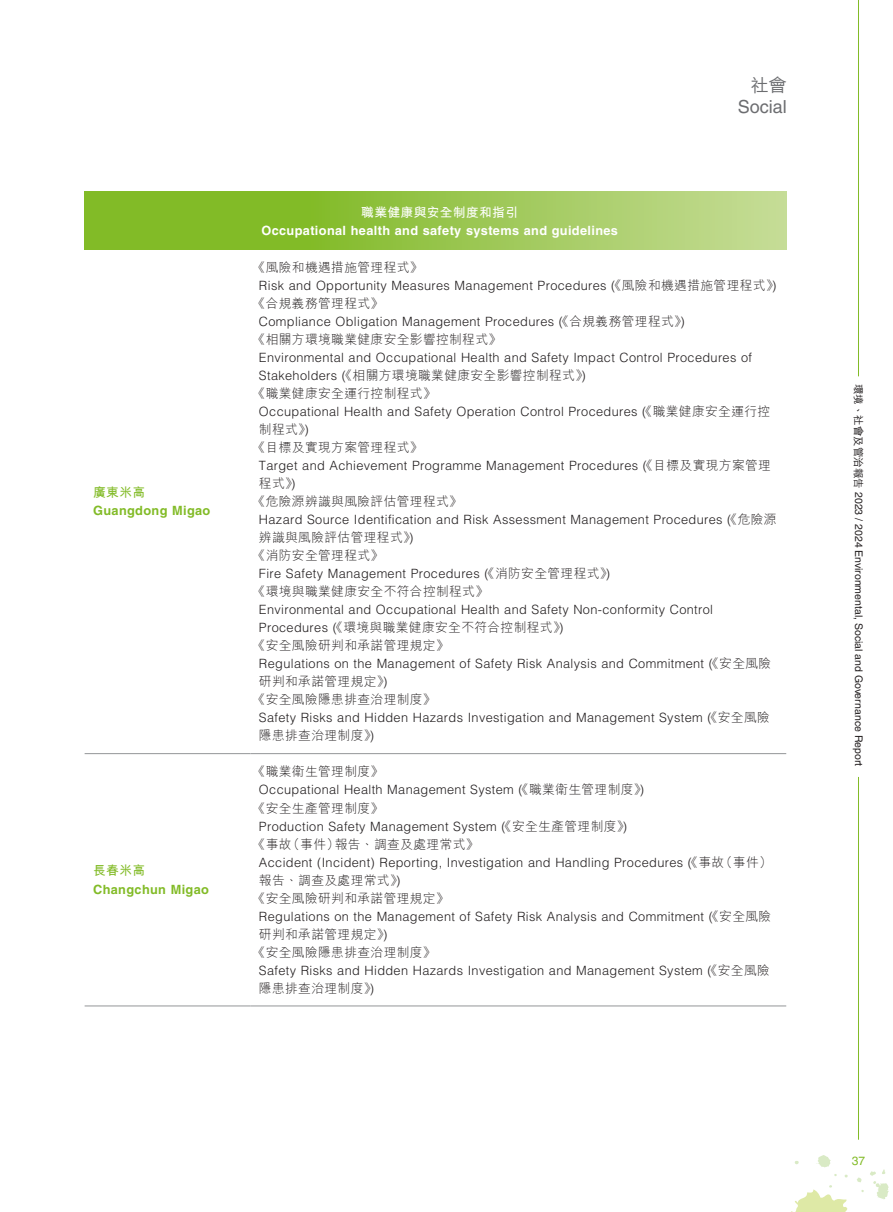
<style>
.page{position:relative;width:893px;height:1212px;background:#fff}
.page>*{position:absolute;margin:0;border:0;box-sizing:border-box;transform-origin:0 0}
.t1{font:18px "Helvetica LT Std";color:#6c6d70}
.t2{font:500 18px "M Hei HK";color:#6c6d70}
.t3{font:300 12.75px "Helvetica LT Std";letter-spacing:.03em;color:#231f20}
.t4{font:300 12.75px/18px "M Hei HK";letter-spacing:.03em;color:#231f20}
.t5{font:700 12.75px "Helvetica LT Std";letter-spacing:.03em;color:#fff}
.t6{font:700 12.75px "Helvetica LT Std";letter-spacing:.03em;color:#82bb27}
.t7{font:700 12.75px "M Hei HK";letter-spacing:.03em;color:#fff}
.t8{font:700 12.75px "M Hei HK";letter-spacing:.03em;color:#82bb27}
.t9{font:12px "Helvetica LT Std";color:#82bb27}
.t10{font:10.5px "Helvetica LT Std";color:#231f20}
.s1{font-family:"M Hei HK"}
.s2{font-family:"Helvetica LT Std"}
.s3{font-family:"M Hei HK";font-weight:500}
</style>
<div class="page">
<svg style="left:857px;top:1177px;width:5px;height:5px"></svg>
<svg style="left:870px;top:1169px;width:19px;height:30px"></svg>
<svg style="left:794px;top:1161px;width:5px;height:3px"></svg>
<svg style="left:791px;top:1185px;width:57px;height:27px"></svg>
<svg style="left:816px;top:1155px;width:15px;height:13px"></svg>
<hr style="left:858px;top:0;width:1px;height:376px;background:#82bb27">
<hr style="left:858px;top:777px;width:1px;height:363px;background:#82bb27">
<svg style="left:85px;top:191px;width:701px;height:58px;background:#99c64f"></svg>
<hr style="left:85px;top:753px;width:165px;height:1px;background:#939598">
<hr style="left:250px;top:753px;width:536px;height:1px;background:#939598">
<hr style="left:85px;top:1006px;width:165px;height:1px;background:#939598">
<hr style="left:250px;top:1006px;width:536px;height:1px;background:#939598">
<p class="t8" style="left:93px;top:483px;width:54px">廣東米高</p>
<p class="t6" style="left:93px;top:503px;width:119px">Guangdong Migao</p>
<p class="t8" style="left:93px;top:861px;width:54px">長春米高</p>
<p class="t6" style="left:93px;top:881px;width:117px">Changchun Migao</p>
<p class="t7" style="left:361px;top:203px;width:158px">職業健康與安全制度和指引</p>
<p class="t5" style="left:261px;top:223px;width:358px">Occupational health and safety systems and guidelines</p>
<h1 class="t2" style="left:751px;top:72px;width:38px">社會</h1>
<h1 class="t1" style="left:738px;top:96px;width:51px">Social</h1>
<p class="t4" style="left:253px;top:258px;width:172px">《風險和機遇措施管理程式》</p>
<p class="t3" style="left:259px;top:278px;width:521px">Risk and Opportunity Measures Management Procedures (<span class="s1">《風險和機遇措施管理程式》</span>)</p>
<p class="t4" style="left:253px;top:294px;width:132px">《合規義務管理程式》</p>
<p class="t3" style="left:259px;top:314px;width:430px">Compliance Obligation Management Procedures (<span class="s1">《合規義務管理程式》</span>)</p>
<p class="t4" style="left:253px;top:330px;width:250px">《相關方環境職業健康安全影響控制程式》</p>
<p class="t3" style="left:259px;top:350px;width:495px">Environmental and Occupational Health and Safety Impact Control Procedures of</p>
<p class="t4" style="left:253px;top:366px;width:337px;text-indent:6px"><span class="s2">Stakeholders (</span>《相關方環境職業健康安全影響控制程式》<span class="s2">)</span>《職業健康安全運行控制程式》</p>
<p class="t3" style="left:259px;top:404px;width:513px">Occupational Health and Safety Operation Control Procedures (<span class="s1">《職業健康安全運行控</span></p>
<p class="t4" style="left:253px;top:420px;width:172px;text-indent:6px">制程式》<span class="s2">)<br></span>《目標及實現方案管理程式》</p>
<p class="t3" style="left:259px;top:458px;width:513px">Target and Achievement Programme Management Procedures (<span class="s1">《目標及實現方案管理</span></p>
<p class="t4" style="left:253px;top:474px;width:211px;text-indent:6px">程式》<span class="s2">)<br></span>《危險源辨識與風險評估管理程式》</p>
<p class="t3" style="left:259px;top:512px;width:519px">Hazard Source Identification and Risk Assessment Management Procedures (<span class="s1">《危險源</span></p>
<p class="t4" style="left:253px;top:528px;width:165px;text-indent:6px">辨識與風險評估管理程式》<span class="s2">)</span>《消防安全管理程式》</p>
<p class="t3" style="left:259px;top:566px;width:355px">Fire Safety Management Procedures (<span class="s1">《消防安全管理程式》</span>)</p>
<p class="t4" style="left:253px;top:582px;width:237px">《環境與職業健康安全不符合控制程式》</p>
<p class="t3" style="left:259px;top:602px;width:456px">Environmental and Occupational Health and Safety Non-conformity Control</p>
<p class="t4" style="left:253px;top:618px;width:315px;text-indent:6px"><span class="s2">Procedures (</span>《環境與職業健康安全不符合控制程式》<span class="s2">)</span>《安全風險研判和承諾管理規定》</p>
<p class="t3" style="left:259px;top:656px;width:514px">Regulations on the Management of Safety Risk Analysis and Commitment (<span class="s1">《安全風險</span></p>
<p class="t4" style="left:253px;top:672px;width:185px;text-indent:6px">研判和承諾管理規定》<span class="s2">)<br></span>《安全風險隱患排查治理制度》</p>
<p class="t3" style="left:259px;top:710px;width:512px">Safety Risks and Hidden Hazards Investigation and Management System (<span class="s1">《安全風險</span></p>
<p class="t4" style="left:259px;top:726px;width:119px">隱患排查治理制度》<span class="s2">)</span></p>
<p class="t4" style="left:253px;top:763px;width:132px">《職業衛生管理制度》</p>
<p class="t3" style="left:259px;top:782px;width:389px">Occupational Health Management System (<span class="s1">《職業衛生管理制度》</span>)</p>
<p class="t4" style="left:253px;top:799px;width:132px">《安全生產管理制度》</p>
<p class="t3" style="left:259px;top:818px;width:372px">Production Safety Management System (<span class="s1">《安全生產管理制度》</span>)</p>
<p class="t4" style="left:253px;top:835px;width:228px">《事故（事件）報告、調查及處理常式》</p>
<p class="t3" style="left:259px;top:854px;width:514px">Accident (Incident) Reporting, Investigation and Handling Procedures (<span class="s1">《事故（事件）</span></p>
<p class="t4" style="left:253px;top:871px;width:198px;text-indent:6px">報告、調查及處理常式》<span class="s2">)<br></span>《安全風險研判和承諾管理規定》</p>
<p class="t3" style="left:259px;top:908px;width:514px">Regulations on the Management of Safety Risk Analysis and Commitment (<span class="s1">《安全風險</span></p>
<p class="t4" style="left:253px;top:925px;width:185px;text-indent:6px">研判和承諾管理規定》<span class="s2">)<br></span>《安全風險隱患排查治理制度》</p>
<p class="t3" style="left:259px;top:962px;width:512px">Safety Risks and Hidden Hazards Investigation and Management System (<span class="s1">《安全風險</span></p>
<p class="t4" style="left:259px;top:979px;width:119px">隱患排查治理制度》<span class="s2">)</span></p>
<p class="t10" style="left:865px;top:384px;width:384px;rotate:90deg"><span class="s3">環境、社會及管治報告</span> 2023 / 2024 Environmental, Social and Governance Report</p>
<p class="t9" style="left:852px;top:1154px;width:15px">37</p>
</div>
